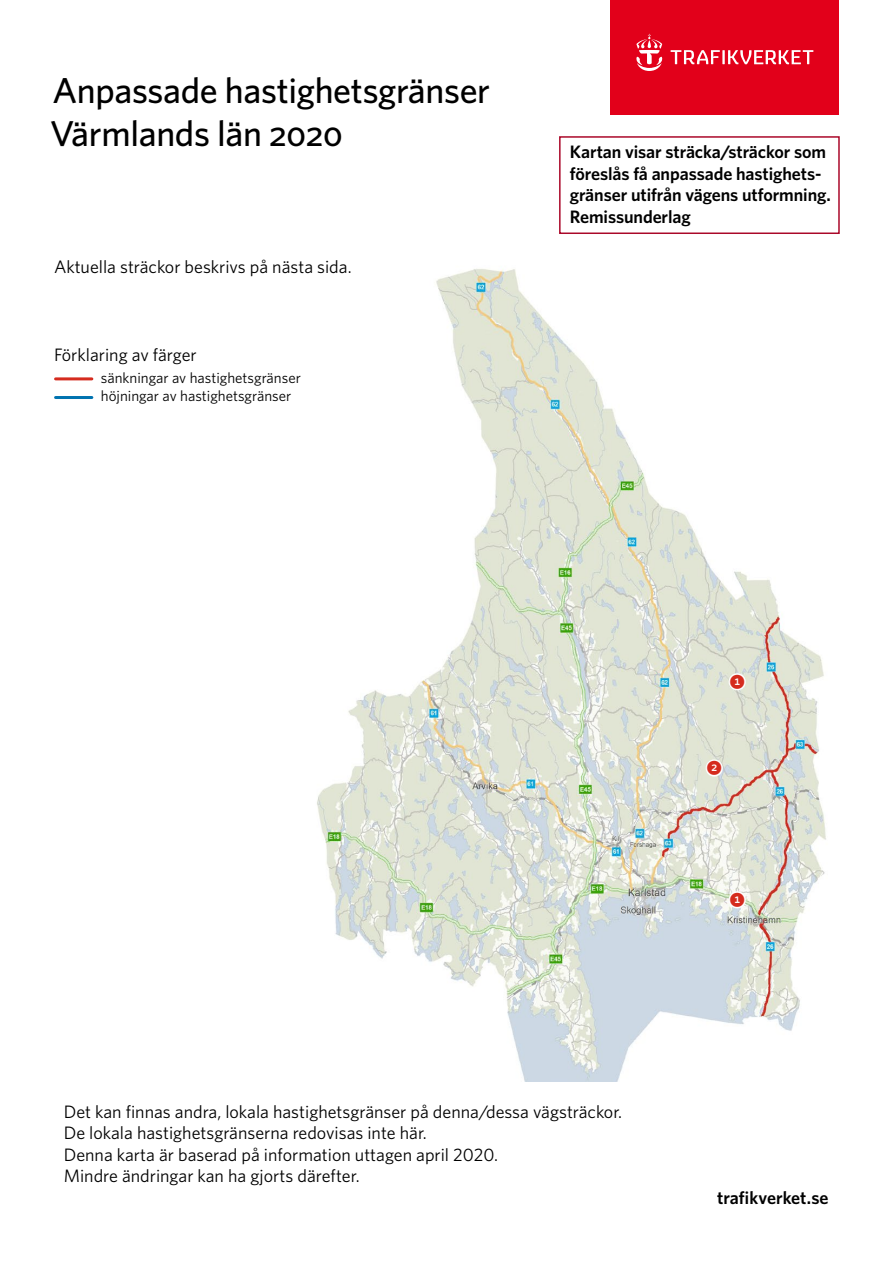
<style>
.page{position:relative;width:893px;height:1263px;background:#fff}
.page>*{position:absolute;margin:0;border:0;box-sizing:border-box;transform-origin:0 0}
.t1{font:500 36px/43.2px "Whitney";letter-spacing:-.01em;color:#000}
.t2{font:18px/21.6px "Whitney";color:#000}
.t3{font:600 18px/21.6px "Whitney";letter-spacing:-.005em;color:#000}
.t4{font:15px/18px "Whitney";color:#000}
.t5{font:15px "Whitney Index Black Rd Bd";color:#d52b1e}
</style>
<div class="page">
<img style="left:317px;top:269px;width:509px;height:812px">
<hr style="left:56px;top:377px;width:36px;height:3px;background:#d52b1e">
<hr style="left:56px;top:396px;width:36px;height:3px;background:#0073b0">
<svg style="left:727px;top:672px;width:20px;height:20px"></svg>
<svg style="left:727px;top:890px;width:20px;height:20px"></svg>
<svg style="left:704px;top:758px;width:20px;height:20px"></svg>
<div style="left:611px;top:0;width:228px;height:114px;background:#e2001a"></div>
<svg style="left:671px;top:50px;width:142px;height:14px"></svg>
<svg style="left:636px;top:34px;width:27px;height:37px"></svg>
<div style="left:559px;top:136px;width:281px;height:98px;border:2px solid #aa0829"></div>
<h1 class="t1" style="left:50px;top:68px;width:442px">Anpassade hastighetsgränser<br>Värmlands län 2020</h1>
<p class="t2" style="left:54px;top:255px;width:299px">Aktuella sträckor beskrivs på nästa sida.</p>
<p class="t2" style="left:54px;top:343px;width:144px">Förklaring av färger</p>
<p class="t4" style="left:101px;top:369px;width:202px">sänkningar av hastighetsgränser höjningar av hastighetsgränser</p>
<p class="t3" style="left:570px;top:140px;width:263px">Kartan visar sträcka/sträckor som föreslås få anpassade hastighets&shy;gränser utifrån vägens utformning.<br>Remissunderlag</p>
<p class="t5" style="left:730px;top:675px;width:16px">1</p>
<p class="t5" style="left:707px;top:761px;width:16px">2</p>
<p class="t5" style="left:730px;top:893px;width:16px">1</p>
<p class="t2" style="left:64px;top:1100px;width:560px">Det kan finnas andra, lokala hastighetsgränser på denna/dessa vägsträckor.<br>De lokala hastighetsgränserna redovisas inte här.<br>Denna karta är baserad på information uttagen april 2020.<br>Mindre ändringar kan ha gjorts därefter.</p>
<p class="t3" style="left:717px;top:1187px;width:113px">trafikverket.se</p>
</div>
